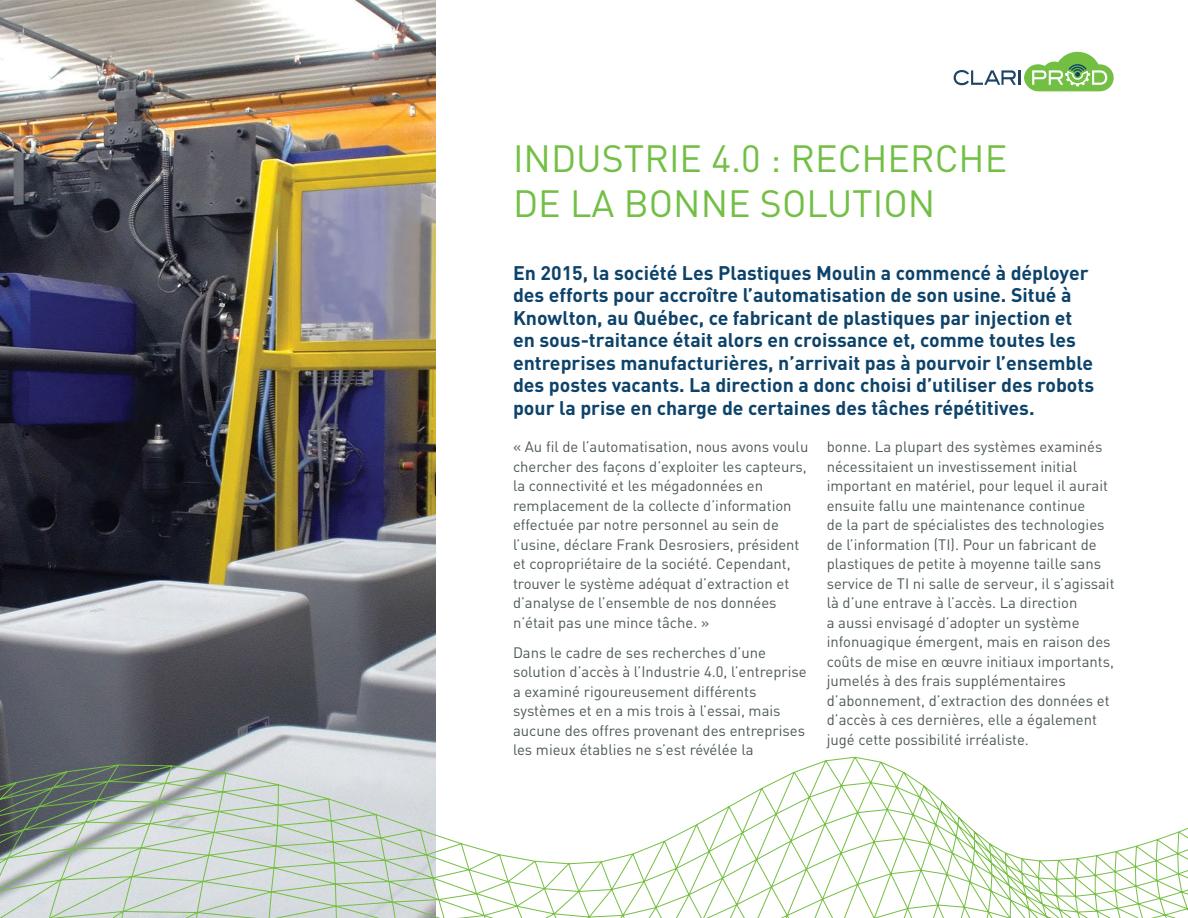
<style>
.page{position:relative;width:1188px;height:918px;background:#fff}
.page>*{position:absolute;margin:0;border:0;box-sizing:border-box;transform-origin:0 0}
.t1{font:37.5px/45px "DIN";color:#72bf44}
.t2{font:700 19.5px/22.5px "DIN";color:#0d436a}
.t3{font:15px/19.5px "DIN";color:#4e5858}
.s1{font-family:"Helvetica"}
</style>
<div class="page">
<img style="left:0;top:0;width:435px;height:757px">
<svg style="left:0;top:757px;width:1188px;height:161px"></svg>
<svg style="left:954px;top:52px;width:160px;height:39px"></svg>
<p class="t1" style="left:513px;top:136px;width:496px">INDUSTRIE 4.0 : RECHERCHE<br>DE LA BONNE SOLUTION</p>
<p class="t2" style="left:513px;top:260px;width:583px">En 2015, la société Les Plastiques Moulin a commencé à déployer des efforts pour accro<span class="s1">î</span>tre l’automatisation de son usine. Situé à Knowlton, au Québec, ce fabricant de plastiques par injection et en sous-traitance était alors en croissance et, comme toutes les entreprises manufacturières, n’arrivait pas à pourvoir l’ensemble des postes vacants. La direction a donc choisi d’utiliser des robots pour la prise en charge de certaines des tâches répétitives.</p>
<p class="t3" style="left:513px;top:437px;width:297px">« Au fil de l’automatisation, nous avons voulu chercher des façons d’exploiter les capteurs, la connectivité et les mégadonnées en remplacement de la collecte d’information effectuée par notre personnel au sein de l’usine, déclare Frank Desrosiers, président et copropriétaire de la société. Cependant, trouver le système adéquat d’extraction et d’analyse de l’ensemble de nos données n’était pas une mince tâche. »</p>
<p class="t3" style="left:513px;top:643px;width:295px">Dans le cadre de ses recherches d’une solution d’accès à l’Industrie 4.0, l’entreprise a examiné rigoureusement différents systèmes et en a mis trois à l’essai, mais aucune des offres provenant des entreprises les mieux établies ne s’est révélée la</p>
<p class="t3" style="left:827px;top:437px;width:289px">bonne. La plupart des systèmes examinés nécessitaient un investissement initial important en matériel, pour lequel il aurait ensuite fallu une maintenance continue<br>de la part de spécialistes des technologies de l’information (TI). Pour un fabricant de plastiques de petite à moyenne taille sans service de TI ni salle de serveur, il s’agissait là d’une entrave à l’accès. La direction<br>a aussi envisagé d’adopter un système infonuagique émergent, mais en raison des coûts de mise en œuvre initiaux importants, jumelés à des frais supplémentaires d’abonnement, d’extraction des données et d’accès à ces dernières, elle a également jugé cette possibilité irréaliste.</p>
</div>
